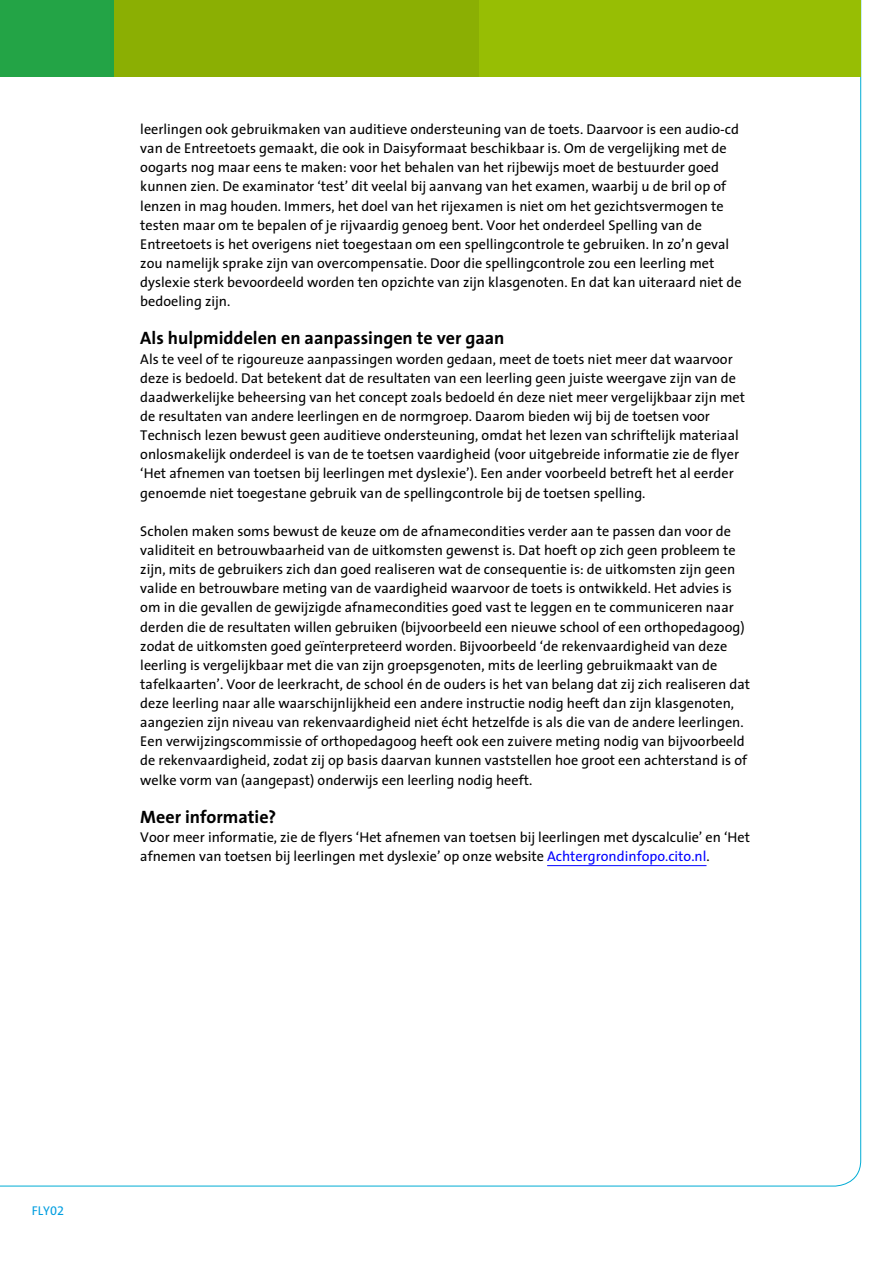
<style>
.page{position:relative;width:893px;height:1263px;background:#fff}
.page>*{position:absolute;margin:0;border:0;box-sizing:border-box;transform-origin:0 0}
.KOP_2__PARAGRAAF{font:700 18px "Cito The Sans";color:#000}
.TEKST{font:14.25px/19.2px "Cito The Sans";color:#000}
.t1{font:12.75px "Cito The Sans";color:#009ee0}
.s1{color:#00f}
</style>
<div class="page">
<div style="left:115px;top:0;width:746px;height:77px;background:#97be04"></div>
<svg style="left:0;top:0;width:478px;height:77px;fill:#8baf03"></svg>
<hr style="left:547px;top:865px;width:159px;height:1px;background:#00f">
<p class="TEKST" style="left:140px;top:119px;width:603px">leerlingen ook gebruikmaken van auditieve ondersteuning van de toets. Daarvoor is een audio-cd van de Entreetoets gemaakt, die ook in Daisyformaat beschikbaar is. Om de vergelijking met de oogarts nog maar eens te maken: voor het behalen van het rijbewijs moet de bestuurder goed kunnen zien. De examinator ‘test’ dit veelal bij aanvang van het examen, waarbij u de bril op of lenzen in mag houden. Immers, het doel van het rijexamen is niet om het gezichtsvermogen te testen maar om te bepalen of je rijvaardig genoeg bent. Voor het onderdeel Spelling van de Entreetoets is het overigens niet toegestaan om een spellingcontrole te gebruiken. In zo’n geval zou namelijk sprake zijn van overcompensatie. Door die spellingcontrole zou een leerling met dyslexie sterk bevoordeeld worden ten opzichte van zijn klasgenoten. En dat kan uiteraard niet de bedoeling zijn.</p>
<p class="KOP_2__PARAGRAAF" style="left:140px;top:323px;width:366px">Als hulpmiddelen en aanpassingen te ver gaan</p>
<p class="TEKST" style="left:140px;top:349px;width:606px">Als te veel of te rigoureuze aanpassingen worden gedaan, meet de toets niet meer dat waarvoor deze is bedoeld. Dat betekent dat de resultaten van een leerling geen juiste weergave zijn van de daadwerkelijke beheersing van het concept zoals bedoeld én deze niet meer vergelijkbaar zijn met de resultaten van andere leerlingen en de normgroep. Daarom bieden wij bij de toetsen voor Technisch lezen bewust geen auditieve ondersteuning, omdat het lezen van schriftelijk materiaal onlosmakelijk onderdeel is van de te toetsen vaardigheid (voor uitgebreide informatie zie de flyer ‘Het afnemen van toetsen bij leerlingen met dyslexie’). Een ander voorbeeld betreft het al eerder genoemde niet toegestane gebruik van de spellingcontrole bij de toetsen spelling.</p>
<p class="TEKST" style="left:140px;top:521px;width:611px">Scholen maken soms bewust de keuze om de afnamecondities verder aan te passen dan voor de validiteit en betrouwbaarheid van de uitkomsten gewenst is. Dat hoeft op zich geen probleem te zijn, mits de gebruikers zich dan goed realiseren wat de consequentie is: de uitkomsten zijn geen valide en betrouwbare meting van de vaardigheid waarvoor de toets is ontwikkeld. Het advies is om in die gevallen de gewijzigde afnamecondities goed vast te leggen en te communiceren naar derden die de resultaten willen gebruiken (bijvoorbeeld een nieuwe school of een orthopedagoog) zodat de uitkomsten goed geïnterpreteerd worden. Bijvoorbeeld ‘de rekenvaardigheid van deze leerling is vergelijkbaar met die van zijn groepsgenoten, mits de leerling gebruikmaakt van de tafelkaarten’. Voor de leerkracht, de school én de ouders is het van belang dat zij zich realiseren dat deze leerling naar alle waarschijnlijkheid een andere instructie nodig heeft dan zijn klasgenoten, aangezien zijn niveau van rekenvaardigheid niet écht hetzelfde is als die van de andere leerlingen.<br>Een verwijzingscommissie of orthopedagoog heeft ook een zuivere meting nodig van bijvoorbeeld de rekenvaardigheid, zodat zij op basis daarvan kunnen vaststellen hoe groot een achterstand is of welke vorm van (aangepast) onderwijs een leerling nodig heeft.</p>
<p class="KOP_2__PARAGRAAF" style="left:140px;top:802px;width:138px">Meer informatie?</p>
<p class="TEKST" style="left:140px;top:827px;width:611px">Voor meer informatie, zie de flyers ‘Het afnemen van toetsen bij leerlingen met dyscalculie’ en ‘Het afnemen van toetsen bij leerlingen met dyslexie’ op onze website <span class="s1">Achtergrondinfopo.cito.nl</span>.</p>
<p class="t1" style="left:32px;top:1200px;width:34px">FLY02</p>
</div>
